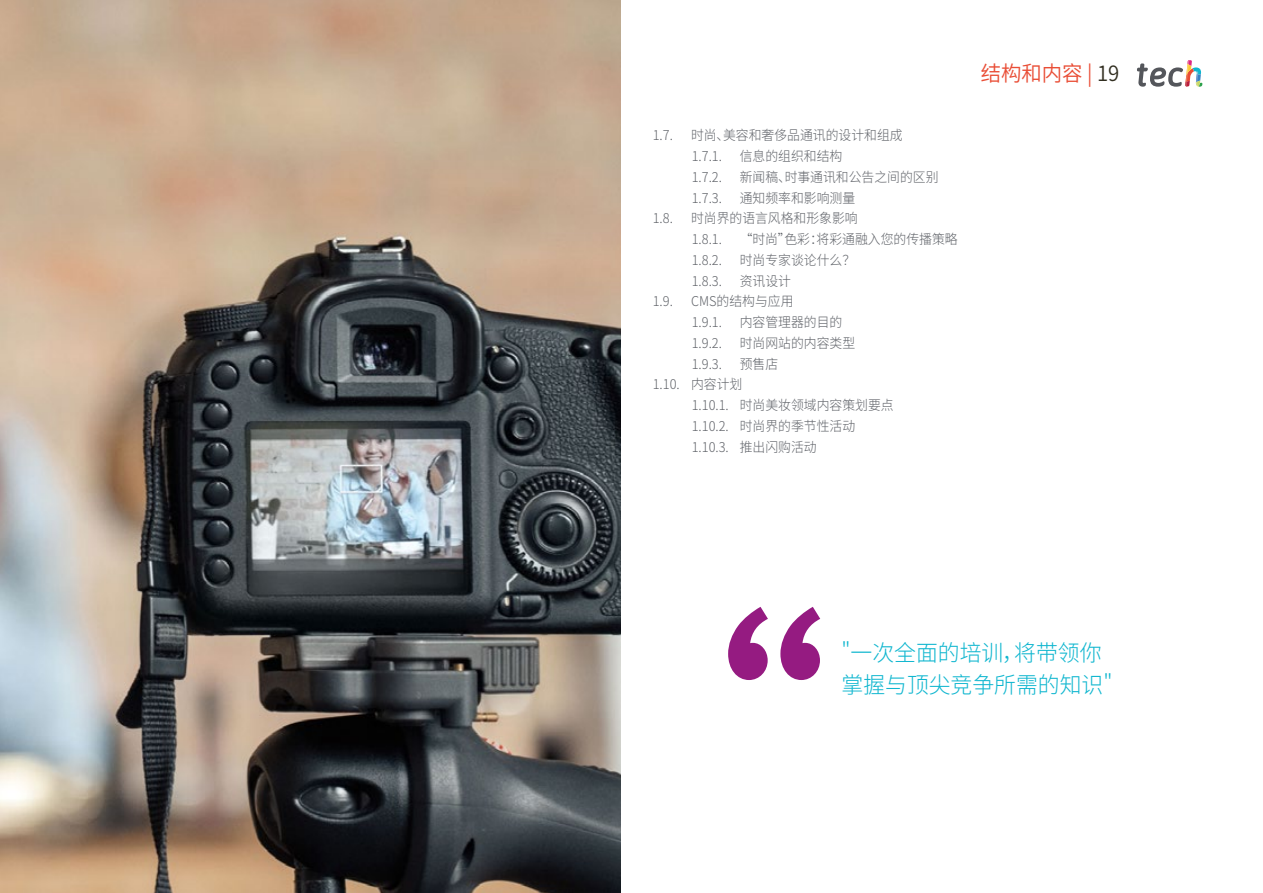
<style>
.page{position:relative;width:1263px;height:893px;background:#fff}
.page>*{position:absolute;margin:0;border:0;box-sizing:border-box;transform-origin:0 0}
.t1{font:300 22.5px/31.5px "Source Han Sans CN";color:#0fb6cf}
.t2{font:21px "Source Han Sans CN";color:#e94d35}
.t3{font:300 13.5px/20.7px "Source Han Sans CN";color:#61646a;scale:.95 1}
.s1{color:#312e20}
</style>
<div class="page">
<img style="left:0;top:0;width:621px;height:893px">
<svg style="left:1137px;top:60px;width:65px;height:27px"></svg>
<svg style="left:728px;top:607px;width:92px;height:73px"></svg>
<p class="t3" style="left:653px;top:125px;width:23px">1.7.</p>
<p class="t3" style="left:691px;top:125px;width:224px">时尚、美容和奢侈品通讯的设计和组成<br>1.7.1.</p>
<p class="t3" style="left:740px;top:146px;width:109px">信息的组织和结构</p>
<p class="t3" style="left:692px;top:167px;width:33px">1.7.2.</p>
<p class="t3" style="left:740px;top:167px;width:211px">新闻稿、时事通讯和公告之间的区别</p>
<p class="t3" style="left:692px;top:188px;width:33px">1.7.3.</p>
<p class="t3" style="left:740px;top:188px;width:123px">通知频率和影响测量</p>
<p class="t3" style="left:653px;top:208px;width:23px">1.8.</p>
<p class="t3" style="left:691px;top:208px;width:177px">时尚界的语言风格和形象影响<br>1.8.1.</p>
<p class="t3" style="left:740px;top:229px;width:231px">“时尚”色彩：将彩通融入您的传播策略</p>
<p class="t3" style="left:692px;top:250px;width:33px">1.8.2.</p>
<p class="t3" style="left:740px;top:250px;width:123px">时尚专家谈论什么？</p>
<p class="t3" style="left:692px;top:271px;width:33px">1.8.3.</p>
<p class="t3" style="left:740px;top:271px;width:55px">资讯设计</p>
<p class="t3" style="left:653px;top:291px;width:23px">1.9.</p>
<p class="t3" style="left:691px;top:291px;width:109px">CMS的结构与应用<br>1.9.1.</p>
<p class="t3" style="left:740px;top:312px;width:109px">内容管理器的目的</p>
<p class="t3" style="left:692px;top:333px;width:33px">1.9.2.</p>
<p class="t3" style="left:740px;top:333px;width:123px">时尚网站的内容类型</p>
<p class="t3" style="left:692px;top:354px;width:33px">1.9.3.</p>
<p class="t3" style="left:653px;top:354px;width:134px;text-indent:87px">预售店<br>1.10. 内容计划</p>
<p class="t3" style="left:692px;top:395px;width:214px">1.10.1. 时尚美妆领域内容策划要点<br>1.10.2. 时尚界的季节性活动<br>1.10.3. 推出闪购活动</p>
<h2 class="t2" style="left:981px;top:61px;width:140px">结构和内容 | <span class="s1">19</span></h2>
<h1 class="t1" style="left:841px;top:638px;width:272px">"一次全面的培训，将带领你掌握与顶尖竞争所需的知识"</h1>
</div>
